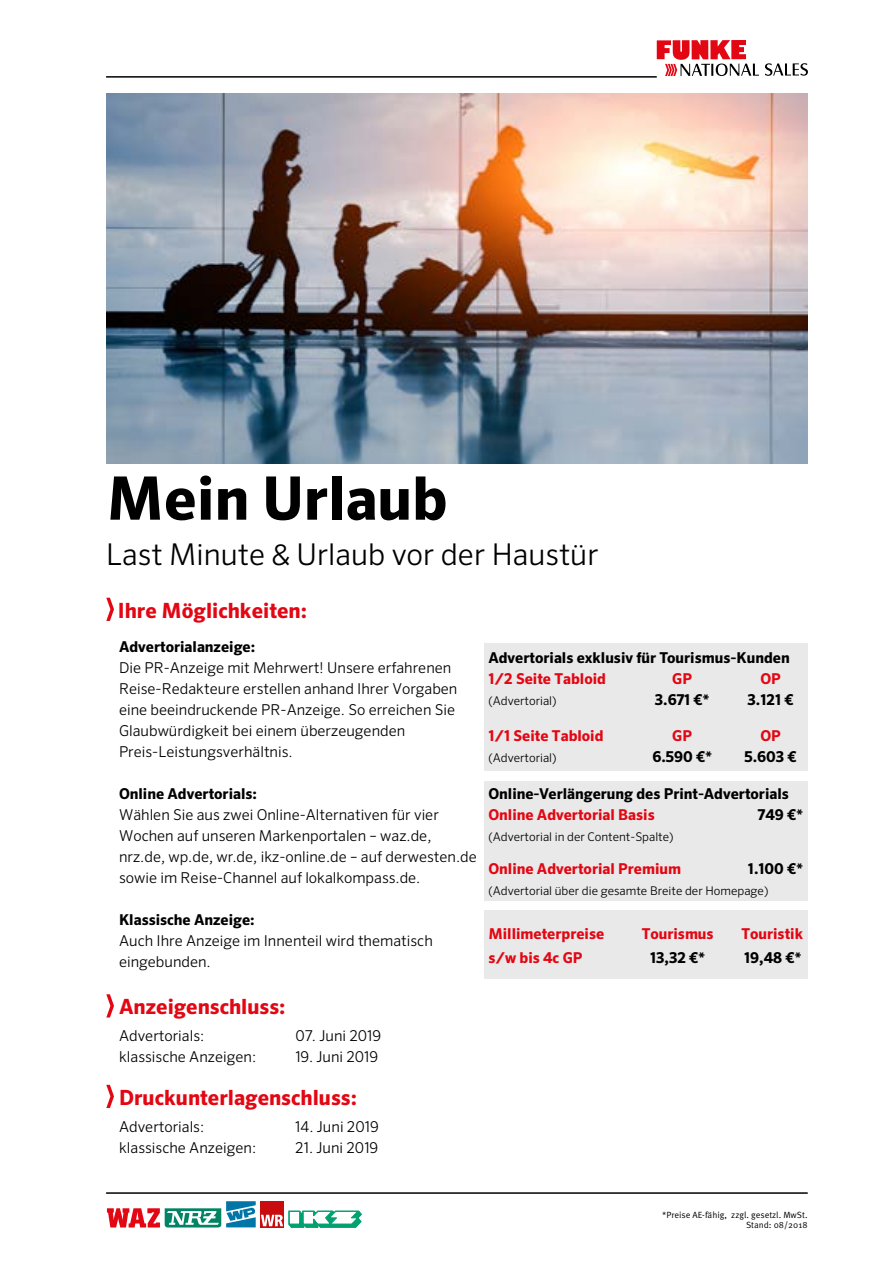
<style>
.page{position:relative;width:893px;height:1263px;background:#fff}
.page>*{position:absolute;margin:0;border:0;box-sizing:border-box;transform-origin:0 0}
.t1{font:700 60px "Sero Pro";color:#000}
.t2{font:300 30px "Sero Pro";color:#000}
.t3{font:700 21px "Sero Pro";color:#e30613}
.t4{font:300 15px/21px "Sero Pro";color:#000}
.t5{font:700 15px "Sero Pro";color:#000}
.t6{font:700 15px "Sero Pro";color:#e30613}
.t7{font:300 12px "Sero Pro";color:#000}
.t8{font:9px/10.5px "Meta Pro Norm";color:#000;text-align:right}
</style>
<div class="page">
<hr style="left:106px;top:76px;width:551px;height:2px;background:#000">
<svg style="left:657px;top:40px;width:102px;height:36px"></svg>
<svg style="left:765px;top:63px;width:43px;height:13px"></svg>
<hr style="left:106px;top:1192px;width:702px;height:2px;background:#000">
<svg style="left:289px;top:1211px;width:73px;height:16px"></svg>
<div style="left:260px;top:1201px;width:24px;height:26px;background:#c90c0f"></div>
<svg style="left:107px;top:1201px;width:176px;height:26px"></svg>
<img style="left:106px;top:94px;width:702px;height:369px">
<svg style="left:106px;top:598px;width:8px;height:23px"></svg>
<svg style="left:106px;top:994px;width:8px;height:23px"></svg>
<svg style="left:106px;top:1085px;width:8px;height:23px"></svg>
<div style="left:484px;top:643px;width:323px;height:127px;background:#e9e9e9"></div>
<div style="left:484px;top:911px;width:323px;height:68px;background:#e9e9e9"></div>
<div style="left:484px;top:782px;width:323px;height:119px;background:#e9e9e9"></div>
<h1 class="t1" style="left:106px;top:462px;width:343px">Mein Urlaub</h1>
<h2 class="t2" style="left:106px;top:536px;width:493px">Last Minute &amp; Urlaub vor der Haustür</h2>
<h3 class="t3" style="left:118px;top:598px;width:191px">Ihre Möglichkeiten:</h3>
<p class="t5" style="left:119px;top:637px;width:138px">Advertorialanzeige:</p>
<p class="t4" style="left:119px;top:657px;width:340px">Die PR-Anzeige mit Mehrwert! Unsere erfahrenen Reise-Redakteure erstellen anhand Ihrer Vorgaben eine beeindruckende PR-Anzeige. So erreichen Sie Glaubwürdigkeit bei einem überzeugenden Preis-Leistungsverhältnis.</p>
<p class="t5" style="left:119px;top:784px;width:139px">Online Advertorials:</p>
<p class="t4" style="left:119px;top:804px;width:359px">Wählen Sie aus zwei Online-Alternativen für vier Wochen auf unseren Markenportalen – waz.de, nrz.de, wp.de, wr.de, ikz-online.de – auf derwesten.de sowie im Reise-Channel auf lokalkompass.de.</p>
<p class="t5" style="left:119px;top:911px;width:137px">Klassische Anzeige:</p>
<p class="t4" style="left:119px;top:930px;width:315px">Auch Ihre Anzeige im Innenteil wird thematisch eingebunden.</p>
<h3 class="t3" style="left:119px;top:994px;width:168px">Anzeigenschluss:</h3>
<p class="t4" style="left:119px;top:1025px;width:87px">Advertorials:</p>
<p class="t4" style="left:295px;top:1025px;width:87px">07. Juni 2019</p>
<p class="t4" style="left:119px;top:1046px;width:139px">klassische Anzeigen:</p>
<p class="t4" style="left:295px;top:1046px;width:84px">19. Juni 2019</p>
<h3 class="t3" style="left:119px;top:1085px;width:239px">Druckunterlagenschluss:</h3>
<p class="t4" style="left:119px;top:1116px;width:87px">Advertorials:</p>
<p class="t4" style="left:295px;top:1116px;width:85px">14. Juni 2019</p>
<p class="t4" style="left:119px;top:1137px;width:139px">klassische Anzeigen:</p>
<p class="t4" style="left:295px;top:1137px;width:85px">21. Juni 2019</p>
<p class="t5" style="left:488px;top:648px;width:303px">Advertorials exklusiv für Tourismus-Kunden</p>
<p class="t6" style="left:488px;top:669px;width:119px">1/2 Seite Tabloid</p>
<p class="t6" style="left:672px;top:669px;width:22px">GP</p>
<p class="t6" style="left:760px;top:669px;width:22px">OP</p>
<p class="t7" style="left:488px;top:693px;width:70px">(Advertorial)</p>
<p class="t5" style="left:655px;top:690px;width:56px">3.671 €*</p>
<p class="t5" style="left:748px;top:690px;width:48px">3.121 €</p>
<p class="t6" style="left:488px;top:726px;width:117px">1/1 Seite Tabloid</p>
<p class="t6" style="left:672px;top:726px;width:22px">GP</p>
<p class="t6" style="left:760px;top:726px;width:22px">OP</p>
<p class="t7" style="left:488px;top:750px;width:70px">(Advertorial)</p>
<p class="t5" style="left:652px;top:747px;width:61px">6.590 €*</p>
<p class="t5" style="left:744px;top:747px;width:54px">5.603 €</p>
<p class="t5" style="left:488px;top:785px;width:302px">Online-Verlängerung des Print-Advertorials</p>
<p class="t6" style="left:488px;top:806px;width:168px">Online Advertorial Basis</p>
<p class="t5" style="left:758px;top:806px;width:47px">749 €*</p>
<p class="t7" style="left:488px;top:830px;width:187px">(Advertorial in der Content-Spalte)</p>
<p class="t6" style="left:488px;top:860px;width:194px">Online Advertorial Premium</p>
<p class="t5" style="left:748px;top:860px;width:57px">1.100 €*</p>
<p class="t7" style="left:488px;top:884px;width:281px">(Advertorial über die gesamte Breite der Homepage)</p>
<p class="t6" style="left:488px;top:924px;width:117px">Millimeterpreise</p>
<p class="t6" style="left:642px;top:924px;width:73px">Tourismus</p>
<p class="t6" style="left:741px;top:924px;width:63px">Touristik</p>
<p class="t6" style="left:488px;top:948px;width:96px">s/w bis 4c GP</p>
<p class="t5" style="left:650px;top:948px;width:56px">13,32 €*</p>
<p class="t5" style="left:744px;top:948px;width:59px">19,48 €*</p>
<p class="t8" style="left:662px;top:1209px;width:147px">*Preise AE-fähig, zzgl. gesetzl. MwSt.<br>Stand: 08/2018</p>
</div>
